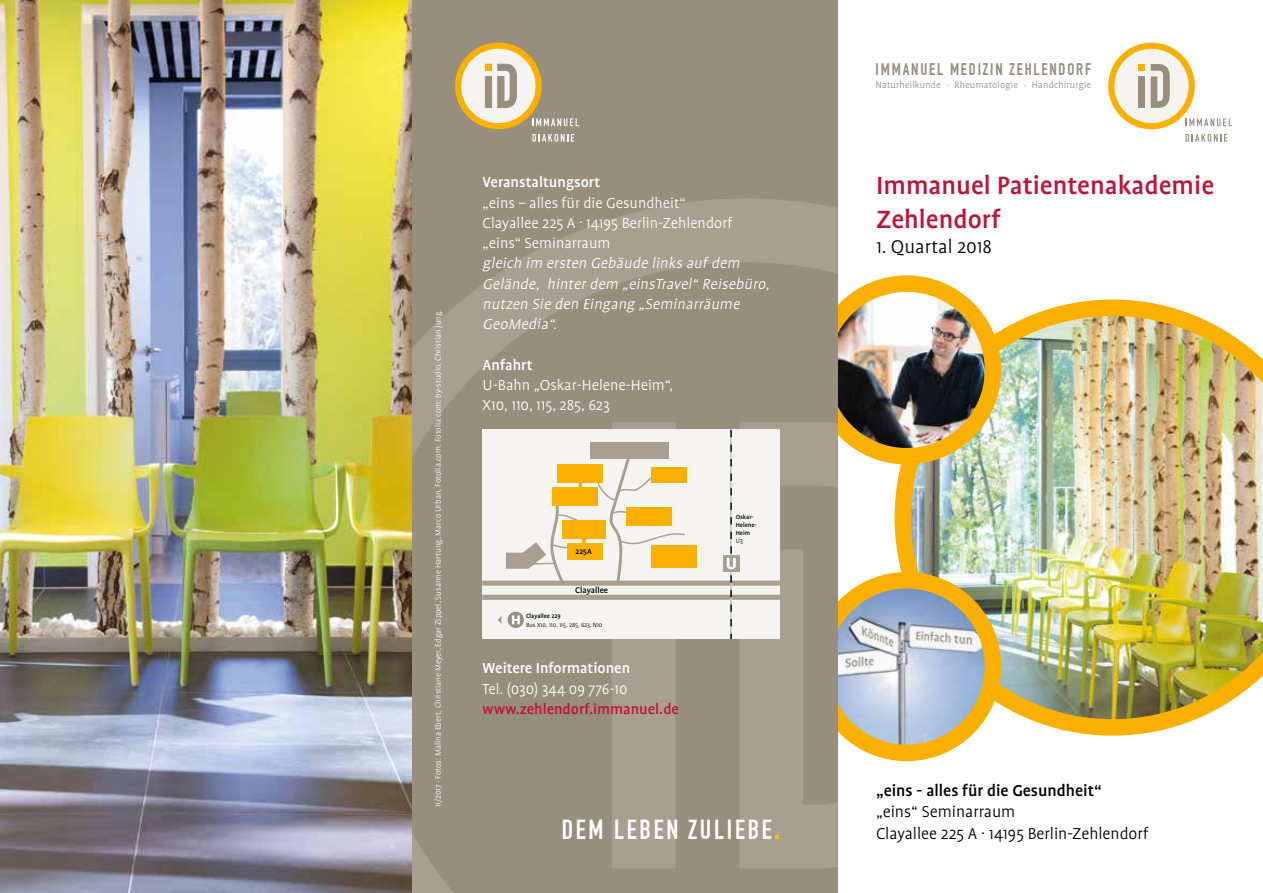
<style>
.page{position:relative;width:1263px;height:893px;background:#fff}
.page>*{position:absolute;margin:0;border:0;box-sizing:border-box;transform-origin:0 0}
.t1{font:500 28.5px/34.2px "Profile OT";color:#bf1438}
.t2{font:27px "DIN Engschrift LT Alternate";letter-spacing:.1em;color:#fff}
.t3{font:300 21px "Profile OT";color:#000}
.t4{font:300 18px/21.6px "Profile OT";color:#000}
.t5{font:500 18px "Profile OT";color:#000}
.t6{font:300 16.5px/20.2px "Profile OT";color:#fff}
.t7{font:italic 300 16.5px/20.2px "Profile OT";color:#fff}
.t8{font:500 16.5px "Profile OT";color:#fff}
.t9{font:500 16.5px "Profile OT";color:#bf1438}
.t10{font:16.5px "DIN Engschrift";letter-spacing:.11em;color:#978e7e}
.t11{font:300 10.5px "Profile OT";letter-spacing:.015em;color:#978e7e}
.t12{font:500 9.45px "Profile OT";color:#000}
.t13{font:300 9px "Profile OT";color:#fff}
.t14{font:500 8.7px "Profile OT";color:#000}
.t15{font:500 6.9px/8.2px "Profile OT";color:#000}
.t16{font:300 6.9px "Profile OT";color:#000}
</style>
<div class="page">
<svg style="left:1185px;top:134px;width:42px;height:8px"></svg>
<svg style="left:1185px;top:118px;width:47px;height:8px"></svg>
<div style="left:1108px;top:43px;width:87px;height:86px;background:#f9b000;border-radius:50%"></div>
<div style="left:1114px;top:49px;width:75px;height:74px;background:#f6f4f1;border-radius:50%"></div>
<div style="left:1138px;top:76px;width:7px;height:32px;background:#978e7e"></div>
<svg style="left:1151px;top:64px;width:19px;height:44px"></svg>
<div style="left:1138px;top:64px;width:7px;height:7px;background:#f9b000"></div>
<img style="left:894px;top:299px;width:369px;height:437px">
<img style="left:838px;top:290px;width:155px;height:160px">
<div style="left:812px;top:275px;width:189px;height:189px;border:16px solid #f9b000;border-radius:50%"></div>
<img style="left:838px;top:587px;width:155px;height:158px">
<div style="left:812px;top:572px;width:189px;height:189px;border:16px solid #f9b000;border-radius:50%"></div>
<img style="left:0;top:0;width:412px;height:893px">
<div style="left:412px;top:0;width:426px;height:893px;background:#978e7e"></div>
<svg style="left:412px;top:199px;width:426px;height:694px"></svg>
<svg style="left:612px;top:422px;width:226px;height:446px;fill:#a89f91"></svg>
<div style="left:612px;top:422px;width:64px;height:64px;background:#a89f91"></div>
<svg style="left:532px;top:134px;width:42px;height:8px"></svg>
<svg style="left:532px;top:118px;width:47px;height:8px"></svg>
<div style="left:455px;top:43px;width:87px;height:86px;background:#f9b000;border-radius:50%"></div>
<div style="left:461px;top:49px;width:75px;height:74px;background:#f6f4f1;border-radius:50%"></div>
<svg style="left:485px;top:64px;width:32px;height:44px"></svg>
<div style="left:485px;top:64px;width:7px;height:6px;background:#f9b000"></div>
<div style="left:483px;top:429px;width:296px;height:210px;background:#f6f4f1"></div>
<div style="left:483px;top:581px;width:296px;height:5px;background:#a89f91"></div>
<div style="left:483px;top:595px;width:296px;height:5px;background:#a89f91"></div>
<svg style="left:596px;top:459px;width:90px;height:122px"></svg>
<svg style="left:508px;top:612px;width:16px;height:16px"></svg>
<svg style="left:512px;top:615px;width:8px;height:9px"></svg>
<svg style="left:498px;top:616px;width:3px;height:8px"></svg>
<div style="left:651px;top:545px;width:46px;height:23px;background:#f9b000"></div>
<div style="left:626px;top:508px;width:46px;height:18px;background:#f9b000"></div>
<div style="left:563px;top:520px;width:43px;height:19px;background:#f9b000"></div>
<div style="left:567px;top:544px;width:36px;height:16px;background:#f9b000"></div>
<svg style="left:506px;top:506px;width:78px;height:80px"></svg>
<div style="left:552px;top:487px;width:46px;height:19px;background:#f9b000"></div>
<div style="left:557px;top:465px;width:46px;height:18px;background:#f9b000"></div>
<div style="left:590px;top:442px;width:79px;height:17px;background:#a89f91"></div>
<div style="left:651px;top:468px;width:36px;height:15px;background:#f9b000"></div>
<div style="left:723px;top:555px;width:16px;height:17px;background:#a89f91"></div>
<svg style="left:727px;top:429px;width:9px;height:210px"></svg>
<hr style="left:578px;top:480px;width:4px;height:11px;background:#f9b000">
<svg style="left:582px;top:534px;width:4px;height:11px"></svg>
<svg style="left:775px;top:835px;width:4px;height:4px"></svg>
<p class="t13" style="left:433px;top:807px;width:499px;rotate:-90deg">11/2017 . Fotos: Malina Ebert, Christiane Meyer, Edgar Zippel, Susanne Hartung, Marco Urban, Fotolia.com: Fotolia.com: by-studio, Christian Jung.</p>
<p class="t8" style="left:483px;top:173px;width:119px">Veranstaltungsort</p>
<p class="t6" style="left:483px;top:193px;width:251px">„eins – alles für die Gesundheit“<br>Clayallee 225 A . 14195 Berlin-Zehlendorf „eins“ Seminarraum</p>
<p class="t7" style="left:483px;top:253px;width:292px">gleich im ersten Gebäude links aufdem Gelände, hinterdem „einsTravel“ Reisebüro, nutzen Sie den Eingang „Seminarräume GeoMedia“.</p>
<p class="t8" style="left:483px;top:355px;width:51px">Anfahrt</p>
<p class="t6" style="left:483px;top:375px;width:192px">U-Bahn „Oskar-Helene-Heim“,<br>X10, 110, 115, 285, 623</p>
<p class="t14" style="left:575px;top:547px;width:18px">225A</p>
<p class="t12" style="left:575px;top:585px;width:34px">Clayallee</p>
<p class="t15" style="left:526px;top:612px;width:36px">Clayallee 229</p>
<p class="t16" style="left:526px;top:621px;width:78px">Bus X10, 110, 115, 285, 623, N10</p>
<p class="t8" style="left:483px;top:659px;width:149px">Weitere Informationen</p>
<p class="t6" style="left:483px;top:679px;width:146px">Tel. (030) 344 09 776-10</p>
<p class="t9" style="left:483px;top:699px;width:198px">www.zehlendorf.immanuel.de</p>
<p class="t15" style="left:736px;top:512px;width:22px">Oskar-<br>Helene-<br>Heim</p>
<p class="t16" style="left:736px;top:537px;width:9px">U3</p>
<h2 class="t2" style="left:562px;top:814px;width:212px">DEM LEBEN ZULIEBE</h2>
<p class="t10" style="left:875px;top:59px;width:217px">IMMANUEL MEDIZIN ZEHLENDORF</p>
<p class="t11" style="left:875px;top:79px;width:217px">Naturheilkunde . Rheumatologie . Handchirurgie</p>
<h1 class="t1" style="left:876px;top:168px;width:340px">Immanuel Patientenakademie<br>Zehlendorf</h1>
<p class="t3" style="left:876px;top:235px;width:118px">1. Quartal 2018</p>
<p class="t5" style="left:876px;top:780px;width:227px">„eins - alles für die Gesundheit“</p>
<p class="t4" style="left:876px;top:801px;width:274px">„eins“ Seminarraum<br>Clayallee 225 A . 14195 Berlin-Zehlendorf</p>
</div>
